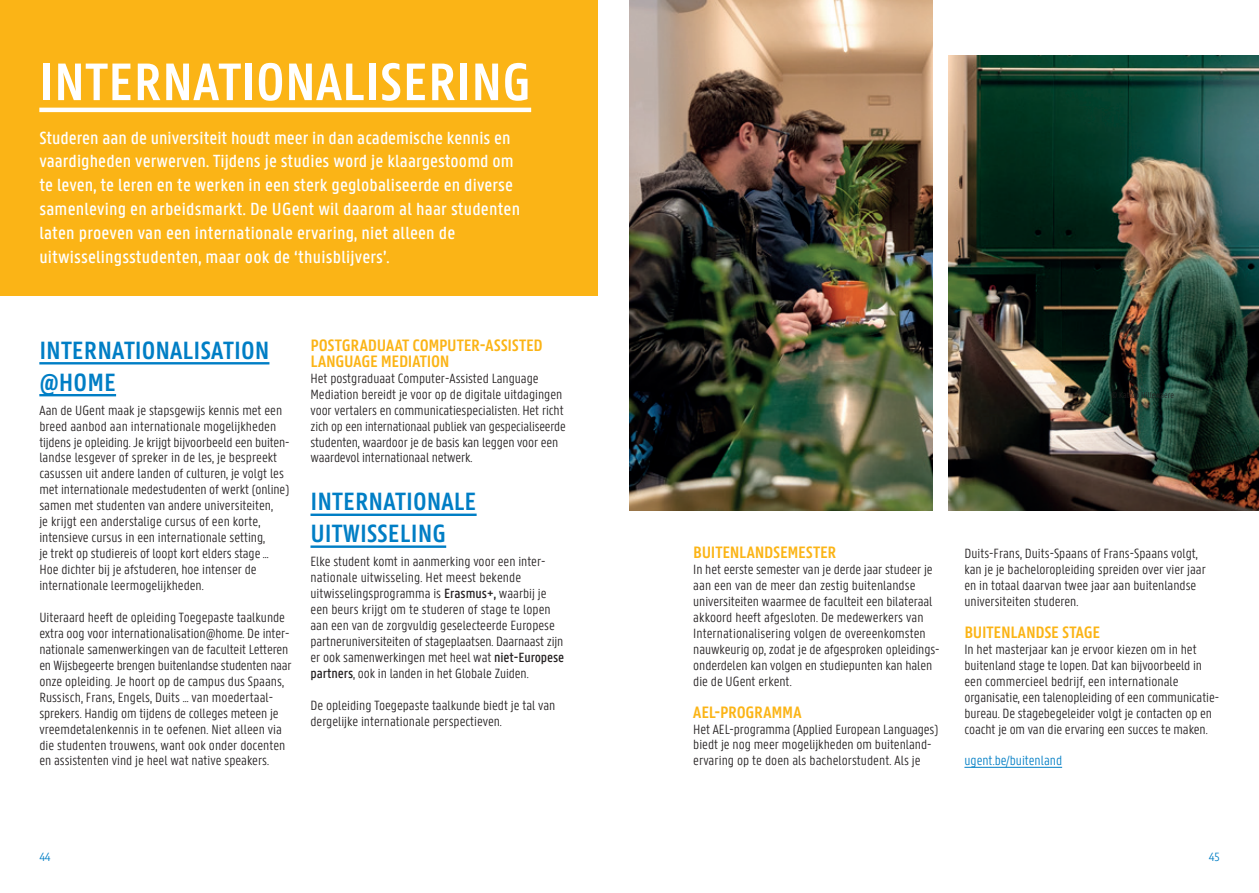
<style>
.page{position:relative;width:1259px;height:893px;background:#fff}
.page>*{position:absolute;margin:0;border:0;box-sizing:border-box;transform-origin:0 0}
.t1{font:600 56.25px "U Gent Panno Text";color:#fff}
.t2{font:600 26.7px/32px "U Gent Panno Text";color:#007ec5}
.t3{font:500 18.75px/24px "U Gent Panno Text";letter-spacing:.005em;color:#fff}
.t4{font:600 17.7px/15.9px "U Gent Panno Text";letter-spacing:-.02em;color:#fbb416}
.t5{font:300 14.25px/15.9px "U Gent Panno Text";letter-spacing:-.005em;color:#231f20}
.t6{font:300 14.25px "U Gent Panno Text";color:#007ec5}
.t7{font:300 12.75px "U Gent Panno Text";color:#007ec5}
.t8{font:300 9px "U Gent Panno Text";color:#231f20}
.s1{font-weight:500}
</style>
<div class="page">
<img style="left:948px;top:56px;width:311px;height:454px">
<img style="left:629px;top:0;width:303px;height:510px">
<div style="left:0;top:0;width:597px;height:295px;background:#fbb416"></div>
<hr style="left:39px;top:108px;width:492px;height:4px;background:#fff">
<hr style="left:39px;top:362px;width:230px;height:2px;background:#007ec5">
<hr style="left:39px;top:394px;width:77px;height:2px;background:#007ec5">
<hr style="left:310px;top:514px;width:166px;height:2px;background:#007ec5">
<hr style="left:310px;top:545px;width:136px;height:3px;background:#007ec5">
<hr style="left:964px;top:767px;width:98px;height:1px;background:#007ec5">
<h1 class="t1" style="left:39px;top:48px;width:493px">INTERNATIONALISERING</h1>
<p class="t3" style="left:39px;top:125px;width:482px">Studeren aan de universiteit houdt meer in dan academische kennis en vaardigheden verwerven. Tijdens je studies word je klaargestoomd om te leven, te leren en te werken in een sterk geglobaliseerde en diverse samenleving en arbeidsmarkt. De UGent wil daarom al haar studenten laten proeven van een internationale ervaring, niet alleen de uitwisselingsstudenten, maar ook de ‘thuisblijvers’.</p>
<h2 class="t2" style="left:39px;top:334px;width:232px">INTERNATIONALISATION @HOME</h2>
<p class="t5" style="left:39px;top:402px;width:251px">Aan de UGent maak je stapsgewijs kennis met een breed aanbod aan internationale mogelijkheden tijdens je opleiding. Je krijgt bijvoorbeeld een buiten&shy;landse lesgever of spreker in de les, je bespreekt casussen uit andere landen of culturen, je volgt les met internationale medestudenten of werkt (online) samen met studenten van andere universiteiten,<br>je krijgt een anderstalige cursus of een korte, intensieve cursus in een internationale setting,<br>je trekt op studiereis of loopt kort elders stage … Hoe dichter bij je afstuderen, hoe intenser de internationale leermogelijkheden.</p>
<p class="t5" style="left:39px;top:609px;width:254px">Uiteraard heeft de opleiding Toegepaste taalkunde extra oog voor internationalisation@home. De inter&shy;nationale samenwerkingen van de faculteit Letteren en Wijsbegeerte brengen buitenlandse studenten naar onze opleiding. Je hoort op de campus dus Spaans, Russisch, Frans, Engels, Duits … van moedertaal&shy;sprekers. Handig om tijdens de colleges meteen je vreemdetalenkennis in te oefenen. Niet alleen via die studenten trouwens, want ook onder docenten en assistenten vind je heel wat native speakers.</p>
<p class="t4" style="left:310px;top:337px;width:234px">POSTGRADUAAT COMPUTER-ASSISTED<br>LANGUAGE MEDIATION</p>
<p class="t5" style="left:310px;top:370px;width:257px">Het postgraduaat Computer-Assisted Language Mediation bereidt je voor op de digitale uitdagingen voor vertalers en communicatiespecialisten. Het richt zich op een internationaal publiek van gespecialiseerde studenten, waardoor je de basis kan leggen voor een waardevol internationaal netwerk.</p>
<h2 class="t2" style="left:310px;top:485px;width:168px">INTERNATIONALE<br>UITWISSELING</h2>
<p class="t5" style="left:310px;top:553px;width:255px">Elke student komt in aanmerking voor een inter&shy;nationale uitwisseling. Het meest bekende uitwisselingsprogramma is <span class="s1">Erasmus+,</span> waarbij je een beurs krijgt om te studeren of stage te lopen aan een van de zorgvuldig geselecteerde Europese partneruniversiteiten of stageplaatsen. Daarnaast zijn er ook samenwerkingen met heel wat <span class="s1">niet-Europese partners</span>, ook in landen in het Globale Zuiden.</p>
<p class="t5" style="left:310px;top:697px;width:246px">De opleiding Toegepaste taalkunde biedt je tal van dergelijke internationale perspectieven.</p>
<p class="t8" style="left:1112px;top:389px;width:63px">© Kattoo Hillewaere</p>
<p class="t4" style="left:693px;top:544px;width:145px">BUITENLANDSEMESTER</p>
<p class="t5" style="left:693px;top:561px;width:247px">In het eerste semester van je derde jaar studeer je aan een van de meer dan zestig buitenlandse universiteiten waarmee de faculteit een bilateraal akkoord heeft afgesloten. De medewerkers van Internationalisering volgen de overeenkomsten nauwkeurig op, zodat je de afgesproken opleidings&shy;onderdelen kan volgen en studiepunten kan halen die de UGent erkent.</p>
<p class="t4" style="left:693px;top:704px;width:110px">AEL-PROGRAMMA</p>
<p class="t5" style="left:693px;top:721px;width:246px">Het AEL-programma (Applied European Languages) biedt je nog meer mogelijkheden om buitenland&shy;ervaring op te doen als bachelorstudent. Als je</p>
<p class="t5" style="left:964px;top:545px;width:243px">Duits-Frans, Duits-Spaans of Frans-Spaans volgt, kan je je bacheloropleiding spreiden over vier jaar en in totaal daarvan twee jaar aan buitenlandse universiteiten studeren.</p>
<p class="t4" style="left:964px;top:624px;width:137px">BUITENLANDSE STAGE</p>
<p class="t5" style="left:964px;top:641px;width:255px">In het masterjaar kan je ervoor kiezen om in het buitenland stage te lopen. Dat kan bijvoorbeeld in een commercieel bedrijf, een internationale organisatie, een talenopleiding of een communicatie&shy;bureau. De stagebegeleider volgt je contacten op en coacht je om van die ervaring een succes te maken.</p>
<p class="t6" style="left:964px;top:752px;width:99px">ugent.be/buitenland</p>
<p class="t7" style="left:39px;top:849px;width:13px">44</p>
<p class="t7" style="left:1208px;top:849px;width:12px">45</p>
</div>
